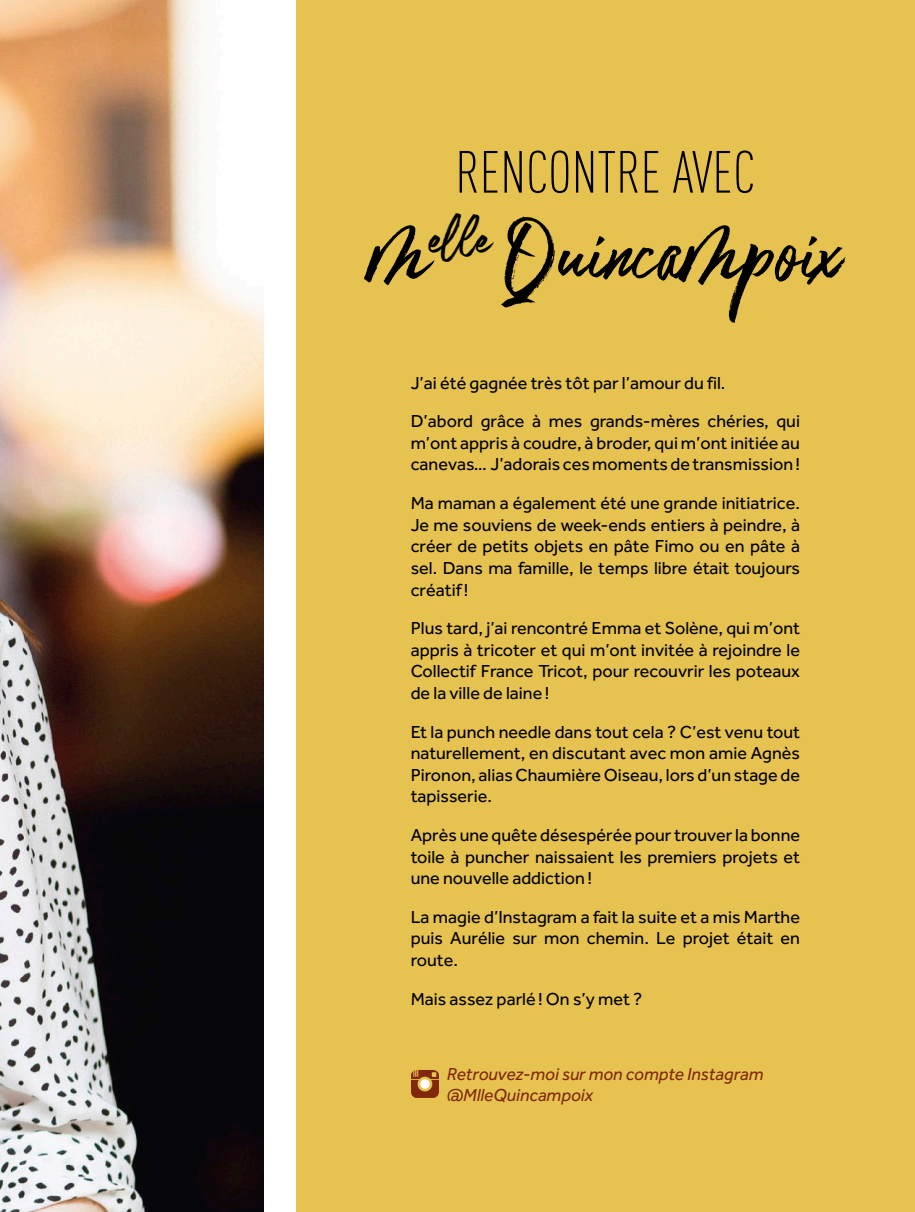
<style>
.page{position:relative;width:915px;height:1212px;background:#fff}
.page>*{position:absolute;margin:0;border:0;box-sizing:border-box;transform-origin:0 0}
.t1{font:81px "Bellastory";color:#000}
.t2{font:300 58.5px "DIN Cond";color:#000}
.t3{font:18px/21.6px "Effra";color:#000;text-align:justify}
.t4{font:italic 18px/21.6px "Effra";color:#80270e}
</style>
<div class="page">
<div style="left:297px;top:0;width:617px;height:1212px;background:#e6c250"></div>
<img style="left:0;top:0;width:264px;height:1212px">
<svg style="left:411px;top:1070px;width:28px;height:28px"></svg>
<h2 class="t2" style="left:455px;top:139px;width:301px">RENCONTRE AVEC</h2>
<h1 class="t1" style="left:369px;top:205px;width:473px">m<sup>elle</sup> Quincampoix</h1>
<p class="t3" style="left:410px;top:363px;width:391px;line-height:38.5px">J’ai été gagnée très tôt par l’amour du fil.<br>D’abord grâce à mes grands-mères chéries, qui</p>
<p class="t3" style="left:410px;top:432px;width:391px">m’ont appris à coudre, à broder, qui m’ont initiée au canevas… J’adorais ces moments de transmission!</p>
<p class="t3" style="left:410px;top:492px;width:391px">Ma maman a également été une grande initiatrice.<br>Je me souviens de week-ends entiers à peindre, à créer de petits objets en pâte Fimo ou en pâte à sel. Dans ma famille, le temps libre était toujours créatif!</p>
<p class="t3" style="left:410px;top:617px;width:391px">Plus tard, j’ai rencontré Emma et Solène, qui m’ont appris à tricoter et qui m’ont invitée à rejoindre le Collectif France Tricot, pour recouvrir les poteaux de la ville de laine!</p>
<p class="t3" style="left:410px;top:720px;width:391px">Et la punch needle dans tout cela ? C’est venu tout naturellement, en discutant avec mon amie Agnès Pironon, alias Chaumière Oiseau, lors d’un stage de tapisserie.</p>
<p class="t3" style="left:410px;top:824px;width:391px">Après une quête désespérée pour trouver la bonne toile à puncher naissaient les premiers projets et une nouvelle addiction!</p>
<p class="t3" style="left:410px;top:906px;width:391px">La magie d’Instagram a fait la suite et a mis Marthe puis Aurélie sur mon chemin. Le projet était en route.</p>
<p class="t3" style="left:410px;top:987px;width:233px">Mais assez parlé! On s’y met ?</p>
<p class="t4" style="left:446px;top:1063px;width:318px">Retrouvez-moi sur mon compte Instagram @MlleQuincampoix</p>
</div>
